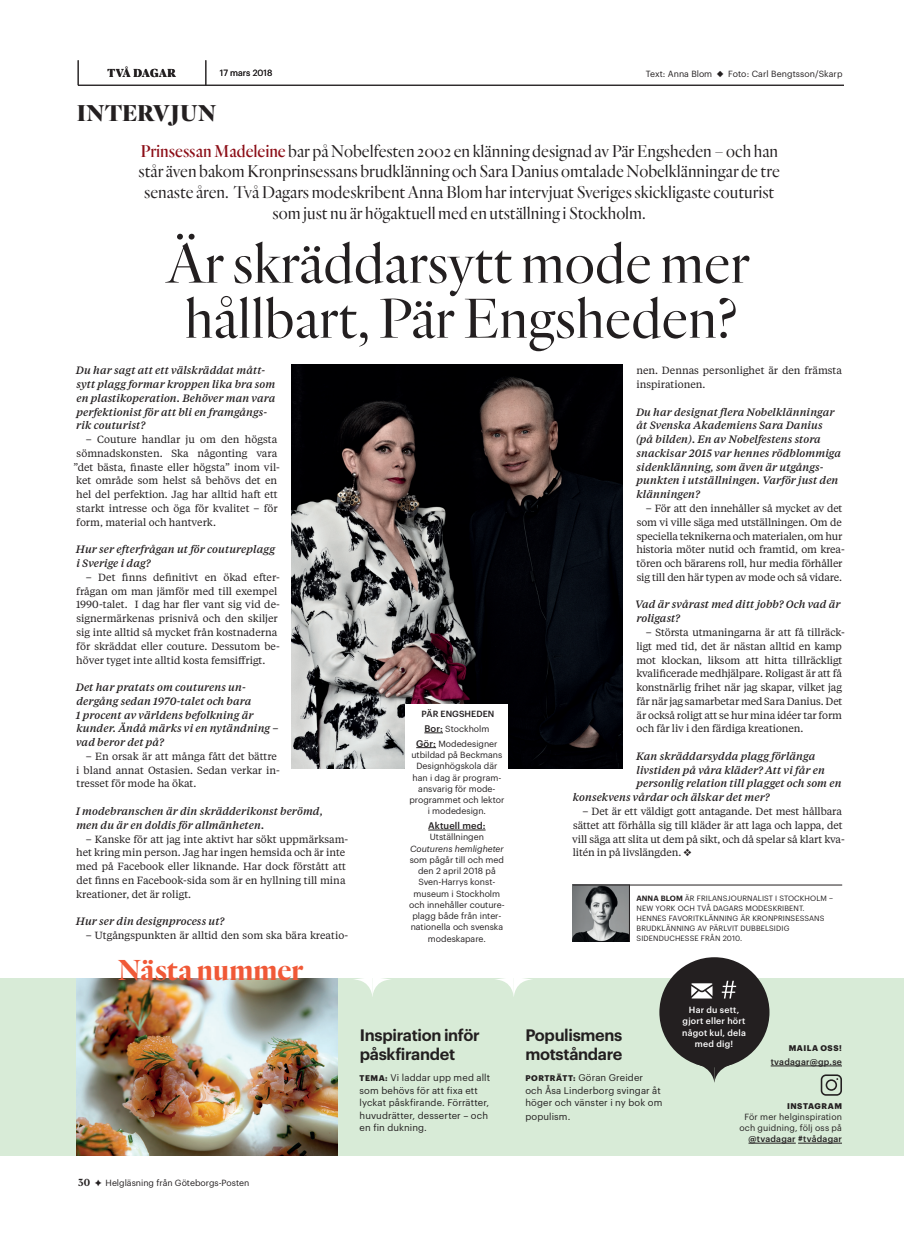
<style>
.page{position:relative;width:922px;height:1241px;background:#fff}
.page>*{position:absolute;margin:0;border:0;box-sizing:border-box;transform-origin:0 0}
._1_Rubrik_Quarto_lig{font:300 58.12px/55px "Quarto";color:#231f20;text-align:center}
.t1{font:700 30px "Quarto";color:#f05937}
.t2{font:900 23.75px "Quarto";letter-spacing:.01em;color:#231f20}
._2_Ingress_TD{font:300 17.75px/20.6px "Quarto";color:#231f20;text-align:center}
.t3{font:600 16.25px/19.8px "Graphik";letter-spacing:-.02em;color:#231f20}
.t4{font:900 11.25px "Koor";letter-spacing:.01em;color:#231f20}
._3_Brödtext_fråga_TD{font:italic 500 10.62px/13.8px "Tiempos Text";letter-spacing:.005em;color:#231f20}
._3_Brödtext_TD{font:10.38px/13.8px "Tiempos Text";color:#231f20}
.t5{font:9.5px/12.5px "Graphik";letter-spacing:.015em;color:#231f20}
._6_Faktatext_centr_T{font:500 9.38px "Graphik";letter-spacing:.01em;color:#231f20}
._6_Faktatext_centr_T-2{font:8.75px/11.2px "Graphik";color:#231f20;text-align:center}
.t6{font:500 8.75px/11.2px "Graphik";letter-spacing:.025em;color:#fff;text-align:center}
._4_Byline_TD{font:8.75px "Graphik";letter-spacing:.01em;color:#231f20}
._6_Faktatext_centr_T-3{font:500 8.75px "Graphik";letter-spacing:.03em;color:#231f20}
._6_Faktatext_centr_T-4{font:500 8.75px "Graphik";letter-spacing:.005em;color:#231f20}
._0_Datumrad_TD{font:8.75px "Graphik";color:#231f20}
.t7{font:700 8.12px "Graphik";letter-spacing:.065em;color:#231f20}
._3_Hänvisning_TD{font:7.5px/10px "Graphik";letter-spacing:.015em;color:#231f20}
.s1{font-weight:500;color:#8c0e17}
.s2{font-weight:500;font-size:9.38px}
.s3{font-style:italic}
.s4{font-weight:600}
.s5{font-family:"Koor Bold Thick";font-size:10px}
.s6{font-weight:700;font-size:8.12px}
.s7{font-weight:500}
</style>
<div class="page">
<img style="left:572px;top:885px;width:57px;height:56px">
<div style="left:0;top:978px;width:903px;height:177px;background:#d8ebd7"></div>
<svg style="left:496px;top:978px;width:36px;height:18px"></svg>
<svg style="left:354px;top:978px;width:36px;height:18px"></svg>
<hr style="left:770px;top:1065px;width:71px;height:1px;background:#231f20">
<svg style="left:694px;top:1063px;width:40px;height:19px"></svg>
<div style="left:659px;top:957px;width:110px;height:110px;background:#231f20;border-radius:50%"></div>
<svg style="left:820px;top:1074px;width:21px;height:21px"></svg>
<svg style="left:691px;top:983px;width:21px;height:15px"></svg>
<svg style="left:721px;top:980px;width:15px;height:18px"></svg>
<hr style="left:748px;top:1142px;width:47px;height:1px;background:#231f20">
<hr style="left:797px;top:1142px;width:44px;height:1px;background:#231f20">
<img style="left:291px;top:365px;width:331px;height:403px">
<div style="left:405px;top:703px;width:103px;height:262px;background:#fff"></div>
<svg style="left:424px;top:732px;width:19px;height:1px"></svg>
<svg style="left:416px;top:747px;width:20px;height:1px"></svg>
<hr style="left:428px;top:829px;width:57px;height:1px;background:#231f20">
<hr style="left:572px;top:884px;width:270px;height:1px;background:#231f20">
<hr style="left:629px;top:884px;width:1px;height:57px;background:#231f20">
<hr style="left:78px;top:85px;width:765px;height:1px;background:#231f20">
<svg style="left:205px;top:60px;width:1px;height:25px"></svg>
<svg style="left:78px;top:60px;width:1px;height:25px"></svg>
<img style="left:77px;top:978px;width:260px;height:177px">
<p class="t4" style="left:108px;top:65px;width:70px">TVÅ DAGAR</p>
<p class="_0_Datumrad_TD" style="left:220px;top:66px;width:54px">17 mars 2018</p>
<p class="t2" style="left:77px;top:97px;width:141px">INTERVJUN</p>
<p class="_4_Byline_TD" style="left:645px;top:67px;width:198px">Text: Anna Blom ◆ Foto: Carl Bengtsson/Skarp</p>
<p class="_2_Ingress_TD" style="left:139px;top:140px;width:642px"><span class="s1">Prinsessan Madeleine</span> bar på Nobelfesten 2002 en klänning designad av Pär Engsheden – och han står även bakom Kronprinsessans brudklänning och Sara Danius omtalade Nobelklänningar de tre senaste åren. Två Dagars modeskribent Anna Blom har intervjuat Sveriges skickligaste couturist som just nu är högaktuell med en utställning i Stockholm.</p>
<p class="_1_Rubrik_Quarto_lig" style="left:167px;top:234px;width:584px">Är skräddarsytt mode mer hållbart, Pär Engsheden?</p>
<p class="_3_Brödtext_fråga_TD" style="left:76px;top:363px;width:201px">Du har sagt att ett välskräddat mått&shy;sytt plagg formar kroppen lika bra som en plastikoperation. Behöver man vara perfektionist för att bli en framgångs&shy;rik couturist?</p>
<p class="_3_Brödtext_TD" style="left:86px;top:432px;width:193px">– Couture handlar ju om den högsta</p>
<p class="_3_Brödtext_TD" style="left:77px;top:446px;width:202px">sömnadskonsten. Ska någonting vara</p>
<p class="_3_Brödtext_TD" style="left:73px;top:459px;width:208px">”det bästa, finaste eller högsta” inom vil-</p>
<p class="_3_Brödtext_TD" style="left:76px;top:473px;width:202px">ket område som helst så behövs det en</p>
<p class="_3_Brödtext_TD" style="left:76px;top:487px;width:203px">hel del perfektion. Jag har alltid haft ett</p>
<p class="_3_Brödtext_TD" style="left:77px;top:501px;width:203px">starkt intresse och öga för kvalitet – för</p>
<p class="_3_Brödtext_TD" style="left:76px;top:514px;width:141px">form, material och hantverk.</p>
<p class="_3_Brödtext_fråga_TD" style="left:76px;top:542px;width:201px">Hur ser efterfrågan ut för coutureplagg i Sverige i dag?</p>
<p class="_3_Brödtext_TD" style="left:76px;top:569px;width:205px;text-indent:10px">– Det finns definitivt en ökad efter&shy;frågan om man jämför med till exempel 1990-talet. I dag har fler vant sig vid de&shy;signermärkenas prisnivå och den skiljer sig inte alltid så mycket från kostnaderna för skräddat eller couture. Dessutom be&shy;höver tyget inte alltid kosta femsiffrigt.</p>
<p class="_3_Brödtext_fråga_TD" style="left:76px;top:679px;width:204px">Det har pratats om couturens un&shy;dergång sedan 1970-talet och bara<br>1 procent av världens befolkning är kunder. Ändå märks vi en nytändning – vad beror det på?</p>
<p class="_3_Brödtext_TD" style="left:76px;top:748px;width:205px;text-indent:10px">– En orsak är att många fått det bättre i bland annat Ostasien. Sedan verkar in&shy;tresset för mode ha ökat.</p>
<p class="_3_Brödtext_fråga_TD" style="left:76px;top:803px;width:249px">I modebranschen är din skrädderikonst berömd, men du är en doldis för allmänheten.</p>
<p class="_3_Brödtext_TD" style="left:76px;top:831px;width:273px;text-indent:10px">– Kanske för att jag inte aktivt har sökt uppmärksam&shy;het kring min person. Jag har ingen hemsida och är inte med på Facebook eller liknande. Har dock förstått att det finns en Facebook-sida som är en hyllning till mina kreationer, det är roligt.</p>
<p class="_3_Brödtext_fråga_TD" style="left:76px;top:913px;width:150px">Hur ser din designprocess ut?</p>
<p class="_3_Brödtext_TD" style="left:86px;top:927px;width:264px">– Utgångspunkten är alltid den som ska bära kreatio-</p>
<p class="_3_Brödtext_TD" style="left:636px;top:363px;width:207px">nen. Dennas personlighet är den främsta inspirationen.</p>
<p class="_3_Brödtext_fråga_TD" style="left:636px;top:404px;width:206px">Du har designat flera Nobelklänningar åt Svenska Akademiens Sara Danius (på bilden). En av Nobelfestens stora snackisar 2015 var hennes rödblommiga sidenklänning, som även är utgångs&shy;punkten i utställningen. Varför just den klänningen?</p>
<p class="_3_Brödtext_TD" style="left:636px;top:501px;width:210px;text-indent:10px">– För att den innehåller så mycket av det som vi ville säga med utställningen. Om de speciella teknikerna och materialen, om hur historia möter nutid och framtid, om krea&shy;tören och bärarens roll, hur media förhåller sig till den här typen av mode och så vidare.</p>
<p class="_3_Brödtext_fråga_TD" style="left:635px;top:597px;width:207px">Vad är svårast med ditt jobb? Och vad är roligast?</p>
<p class="_3_Brödtext_TD" style="left:636px;top:625px;width:210px;text-indent:10px">– Största utmaningarna är att få tillräck&shy;ligt med tid, det är nästan alltid en kamp mot klockan, liksom att hitta tillräckligt kvalificerade medhjälpare. Roligast är att få konstnärlig frihet när jag skapar, vilket jag får när jag samarbetar med Sara Danius. Det är också roligt att se hur mina idéer tar form och får liv i den färdiga kreationen.</p>
<p class="_3_Brödtext_fråga_TD" style="left:636px;top:748px;width:181px">Kan skräddarsydda plagg förlänga</p>
<p class="_3_Brödtext_fråga_TD" style="left:636px;top:762px;width:190px">livstiden på våra kläder? Att vi får en</p>
<p class="_3_Brödtext_fråga_TD" style="left:636px;top:776px;width:206px">personlig relation till plagget och som en</p>
<p class="_3_Brödtext_fråga_TD" style="left:572px;top:790px;width:198px">konsekvens vårdar och älskar det mer?</p>
<p class="_3_Brödtext_TD" style="left:572px;top:803px;width:274px;text-indent:10px">– Det är ett väldigt gott antagande. Det mest hållbara sättet att förhålla sig till kläder är att laga och lappa, det vill säga att slita ut dem på sikt, och då spelar så klart kva&shy;litén in på livslängden. ❖</p>
<p class="_6_Faktatext_centr_T-4" style="left:421px;top:707px;width:74px">PÄR ENGSHEDEN</p>
<p class="_6_Faktatext_centr_T-2" style="left:424px;top:722px;width:67px"><span class="s2">Bor:</span> Stockholm</p>
<p class="_6_Faktatext_centr_T-2" style="left:409px;top:737px;width:96px"><span class="s2">Gör:</span> Modedesigner utbildad på Beckmans<br>Designhögskola där han i dag är program&shy;ansvarig för mode&shy;programmet och lektor i modedesign.</p>
<p class="_6_Faktatext_centr_T" style="left:428px;top:818px;width:59px">Aktuell med:</p>
<p class="_6_Faktatext_centr_T-2" style="left:409px;top:830px;width:97px">Utställningen<br><span class="s3">Couturens hemligheter </span>som pågår till och med den 2 april 2018 på<br>Sven-Harrys konst&shy;museum i Stockholm och innehåller couture&shy;plagg både från inter&shy;nationella och svenska modeskapare.</p>
<p class="_3_Hänvisning_TD" style="left:636px;top:892px;width:198px"><span class="s4">ANNA BLOM</span> ÄR FRILANSJOURNALIST I STOCKHOLM – NEW YORK OCH TVÅ DAGARS MODESKRIBENT.<br>HENNES FAVORITKLÄNNING ÄR KRONPRINSESSANS BRUDKLÄNNING AV PÄRLVIT DUBBELSIDIG SIDENDUCHESSE FRÅN 2010.</p>
<p class="t1" style="left:118px;top:949px;width:186px">Nästa nummer</p>
<p class="_6_Faktatext_centr_T-2" style="left:78px;top:1176px;width:173px"><span class="s5">30</span> ✦ Helgläsning från Göteborgs-Posten</p>
<p class="t3" style="left:360px;top:1023px;width:121px">Inspiration inför påskfirandet</p>
<p class="t3" style="left:525px;top:1023px;width:99px">Populismens motståndare</p>
<p class="t5" style="left:359px;top:1070px;width:132px"><span class="s6">TEMA:</span> Vi laddar upp med allt som behövs för att fixa ett lyckat påskfirande. Förrätter, huvudrätter, desserter – och en fin dukning.</p>
<p class="t5" style="left:525px;top:1070px;width:138px"><span class="s6">PORTRÄTT:</span> Göran Greider och Åsa Linderborg svingar åt höger och vänster i ny bok om</p>
<p class="t5" style="left:525px;top:1109px;width:47px">populism.</p>
<p class="t6" style="left:682px;top:1003px;width:65px">Har du sett, gjort eller hört något kul, dela med dig!</p>
<p class="t7" style="left:788px;top:1041px;width:55px">MAILA OSS!</p>
<p class="_6_Faktatext_centr_T-3" style="left:770px;top:1054px;width:73px">tvadagar@gp.se</p>
<p class="t7" style="left:786px;top:1099px;width:56px">INSTAGRAM</p>
<p class="_6_Faktatext_centr_T-2" style="left:739px;top:1109px;width:104px;text-align:right">För mer helginspiration och guidning, följ oss på <span class="s7">@tvadagar #tvådagar</span></p>
</div>
